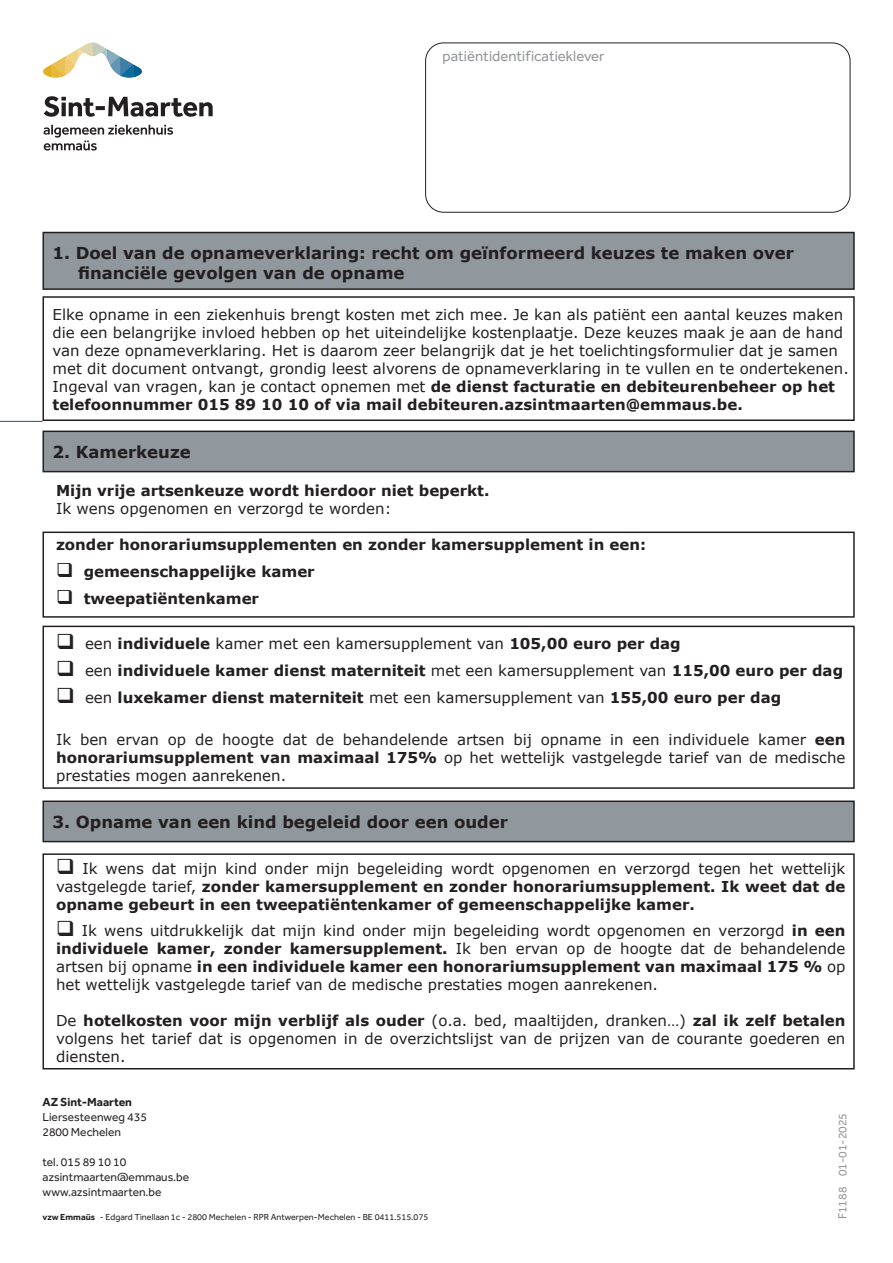
<style>
.page{position:relative;width:893px;height:1263px;background:#fff}
.page>*{position:absolute;margin:0;border:0;box-sizing:border-box;transform-origin:0 0}
.t1{font:700 16.5px/19.8px "Verdana";color:#231f20}
.t2{font:15px/18px "Verdana";color:#231f20;text-align:justify}
.t3{font:700 15px/18px "Verdana";color:#231f20;text-align:justify}
.t4{font:15px "Effra CC";color:#939598}
.t5{font:12px/15px "Effra CC";color:#231f20}
.t6{font:12px "Effra CC";color:#939598}
.t7{font:700 12px "Effra CC";color:#231f20}
.t8{font:9px "Effra CC";color:#231f20}
.s1{font-weight:700}
.s2{font-weight:400}
</style>
<div class="page">
<svg style="left:44px;top:125px;width:129px;height:25px"></svg>
<svg style="left:44px;top:96px;width:169px;height:21px"></svg>
<svg style="left:43px;top:43px;width:99px;height:35px"></svg>
<hr style="left:0;top:421px;width:43px;height:1px;background:#005e93">
<div style="left:43px;top:232px;width:811px;height:57px;background:#90979d"></div>
<div style="left:43px;top:232px;width:812px;height:58px;border:2px solid #231f20"></div>
<div style="left:43px;top:296px;width:812px;height:125px;border:2px solid #231f20"></div>
<div style="left:43px;top:431px;width:811px;height:41px;background:#90979d"></div>
<div style="left:43px;top:431px;width:812px;height:41px;border:2px solid #231f20"></div>
<div style="left:43px;top:531px;width:812px;height:87px;border:2px solid #231f20"></div>
<div style="left:43px;top:626px;width:812px;height:163px;border:2px solid #231f20"></div>
<div style="left:43px;top:801px;width:811px;height:40px;background:#90979d"></div>
<div style="left:43px;top:800px;width:812px;height:42px;border:2px solid #231f20"></div>
<div style="left:43px;top:853px;width:812px;height:216px;border:2px solid #231f20"></div>
<div style="left:425px;top:43px;width:425px;height:170px;border:1px solid #231f20;border-radius:18px"></div>
<p class="t4" style="left:443px;top:47px;width:163px">patiëntidentificatieklever</p>
<p class="t1" style="left:78px;top:243px;width:718px;text-indent:-26px">1. Doel van de opnameverklaring: recht om geïnformeerd keuzes te maken over financiële gevolgen van de opname</p>
<p class="t2" style="left:53px;top:306px;width:798px;text-align:left">Elke opname in een ziekenhuis brengt kosten met zich mee. Je kan als patiënt een aantal keuzes maken die een belangrijke invloed hebben op het uiteindelijke kostenplaatje. Deze keuzes maak je aan de hand van deze opnameverklaring. Het is daarom zeer belangrijk dat je het toelichtingsformulier dat je samen met dit document ontvangt, grondig leest alvorens de opnameverklaring in te vullen en te ondertekenen.<br>Ingeval van vragen, kan je contact opnemen met <span class="s1">de dienst facturatie en debiteurenbeheer op het telefoonnummer 015 89 10 10 of via mail debiteuren.azsintmaarten@emmaus.be.</span></p>
<p class="t1" style="left:53px;top:441px;width:140px">2. Kamerkeuze</p>
<p class="t3" style="left:56px;top:481px;width:435px">Mijn vrije artsenkeuze wordt hierdoor niet beperkt.</p>
<p class="t2" style="left:56px;top:499px;width:337px">Ik wens opgenomen en verzorgd te worden:</p>
<p class="t3" style="left:56px;top:535px;width:592px">zonder honorariumsupplementen en zonder kamersupplement in een:</p>
<p class="t3" style="left:56px;top:562px;width:260px">❑ gemeenschappelijke kamer</p>
<p class="t3" style="left:56px;top:589px;width:205px">❑ tweepatiëntenkamer</p>
<p class="t2" style="left:56px;top:634px;width:626px">❑ een <span class="s1">individuele</span> kamer met een kamersupplement van <span class="s1">105,00 euro per dag</span></p>
<p class="t3" style="left:56px;top:661px;width:789px">❑ <span class="s2">een</span> individuele kamer dienst materniteit <span class="s2">met een kamersupplement van</span> 115,00 euro per dag</p>
<p class="t3" style="left:56px;top:688px;width:727px">❑ <span class="s2">een</span> luxekamer dienst materniteit <span class="s2">met een kamersupplement van</span> 155,00 euro per dag</p>
<p class="t2" style="left:56px;top:730px;width:791px">Ik ben ervan op de hoogte dat de behandelende artsen bij opname in een individuele kamer <span class="s1">een honorariumsupplement van maximaal 175%</span> op het wettelijk vastgelegde tarief van de medische prestaties mogen aanrekenen.</p>
<p class="t1" style="left:53px;top:811px;width:457px">3. Opname van een kind begeleid door een ouder</p>
<p class="t3" style="left:56px;top:860px;width:791px">❑ <span class="s2">Ik wens dat mijn kind onder mijn begeleiding wordt opgenomen en verzorgd tegen het wettelijk vastgelegde tarief,</span> zonder kamersupplement en zonder honorariumsupplement. Ik weet dat de opname gebeurt in een tweepatiëntenkamer of gemeenschappelijke kamer.</p>
<p class="t2" style="left:56px;top:921px;width:791px">❑ Ik wens uitdrukkelijk dat mijn kind onder mijn begeleiding wordt opgenomen en verzorgd <span class="s1">in een individuele kamer, zonder kamersupplement.</span> Ik ben ervan op de hoogte dat de behandelende artsen bij opname <span class="s1">in een individuele kamer een honorariumsupplement van maximaal 175 %</span> op het wettelijk vastgelegde tarief van de medische prestaties mogen aanrekenen.</p>
<p class="t2" style="left:56px;top:1011px;width:791px">De <span class="s1">hotelkosten voor mijn verblijf als ouder</span> (o.a. bed, maaltijden, dranken…) <span class="s1">zal ik zelf betalen </span>volgens het tarief dat is opgenomen in de overzichtslijst van de prijzen van de courante goederen en diensten.</p>
<p class="t7" style="left:43px;top:1094px;width:91px">AZ Sint-Maarten</p>
<p class="t5" style="left:43px;top:1111px;width:106px">Liersesteenweg 435<br>2800 Mechelen</p>
<p class="t5" style="left:43px;top:1156px;width:148px">tel. 015 89 10 10 azsintmaarten@emmaus.be www.azsintmaarten.be</p>
<p class="t8" style="left:43px;top:1212px;width:387px"><span class="s1">vzw Emmaüs</span> - Edgard Tinellaan 1c - 2800 Mechelen - RPR Antwerpen-Mechelen - BE 0411.515.075</p>
<p class="t6" style="left:835px;top:1219px;width:108px;rotate:-90deg">F1188 01-01-2025</p>
</div>
